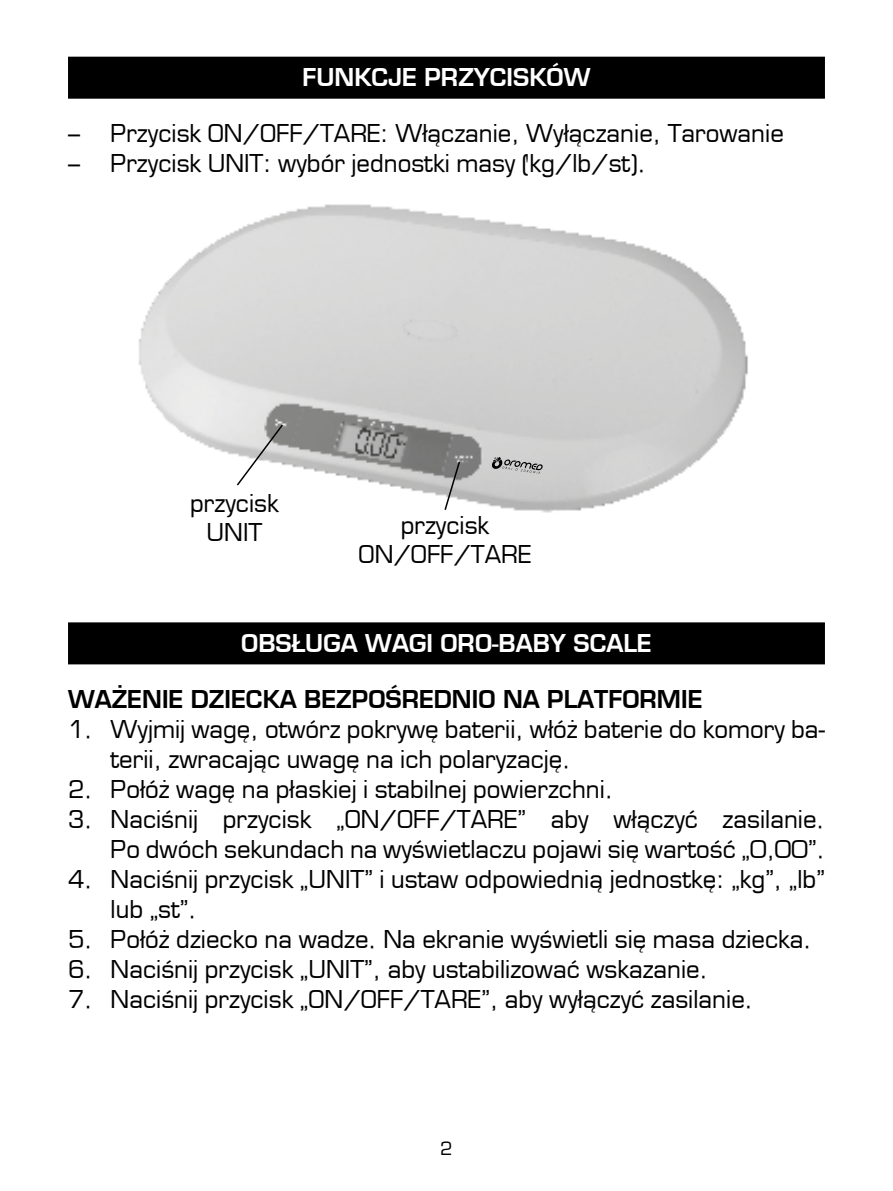
<style>
.page{position:relative;width:893px;height:1191px;background:#fff}
.page>*{position:absolute;margin:0;border:0;box-sizing:border-box;transform-origin:0 0}
.t1{font:24px/30px "Euromode";color:#000}
.t2{font:700 24px "Euromode";color:#fff}
.t3{font:700 24px "Euromode";color:#000}
.t4{font:18px "Euromode";color:#000}
</style>
<div class="page">
<div style="left:68px;top:57px;width:757px;height:42px;background:#000"></div>
<div style="left:68px;top:622px;width:757px;height:42px;background:#000"></div>
<img style="left:138px;top:204px;width:610px;height:309px">
<svg style="left:235px;top:423px;width:49px;height:64px"></svg>
<svg style="left:443px;top:460px;width:18px;height:51px"></svg>
<svg style="left:492px;top:457px;width:51px;height:17px"></svg>
<p class="t2" style="left:303px;top:63px;width:289px">FUNKCJE PRZYCISKÓW</p>
<p class="t1" style="left:68px;top:118px;width:717px">– Przycisk ON/OFF/TARE: Włączanie, Wyłączanie, Tarowanie</p>
<p class="t1" style="left:68px;top:148px;width:580px">– Przycisk UNIT: wybór jednostki masy (kg/lb/st).</p>
<p class="t1" style="left:190px;top:489px;width:90px;line-height:28.8px;text-align:center">przycisk<br>UNIT</p>
<p class="t1" style="left:359px;top:511px;width:174px;line-height:28.8px;text-align:center">przycisk<br>ON/OFF/TARE</p>
<p class="t2" style="left:241px;top:629px;width:412px">OBSŁUGA WAGI ORO-BABY SCALE</p>
<p class="t3" style="left:68px;top:684px;width:636px">WAŻENIE DZIECKA BEZPOŚREDNIO NA PLATFORMIE</p>
<p class="t1" style="left:111px;top:714px;width:716px;text-indent:-43px">1. Wyjmij wagę, otwórz pokrywę baterii, włóż baterie do komory ba&shy;terii, zwracając uwagę na ich polaryzację.</p>
<p class="t1" style="left:68px;top:774px;width:547px">2. Połóż wagę na płaskiej i stabilnej powierzchni.</p>
<p class="t1" style="left:68px;top:804px;width:758px;text-align:right">3. Naciśnij przycisk „ON/OFF/TARE” aby włączyć zasilanie.<br>Po dwóch sekundach na wyświetlaczu pojawi się wartość „0,00”.</p>
<p class="t1" style="left:111px;top:864px;width:716px;text-indent:-43px">4. Naciśnij przycisk „UNIT” i ustaw odpowiednią jednostkę: „kg”, „lb” lub „st”.</p>
<p class="t1" style="left:68px;top:924px;width:745px">5. Połóż dziecko na wadze. Na ekranie wyświetli się masa dziecka.</p>
<p class="t1" style="left:68px;top:954px;width:642px">6. Naciśnij przycisk „UNIT”, aby ustabilizować wskazanie.</p>
<p class="t1" style="left:68px;top:984px;width:687px">7. Naciśnij przycisk „ON/OFF/TARE”, aby wyłączyć zasilanie.</p>
<p class="t4" style="left:440px;top:1138px;width:14px">2</p>
</div>
